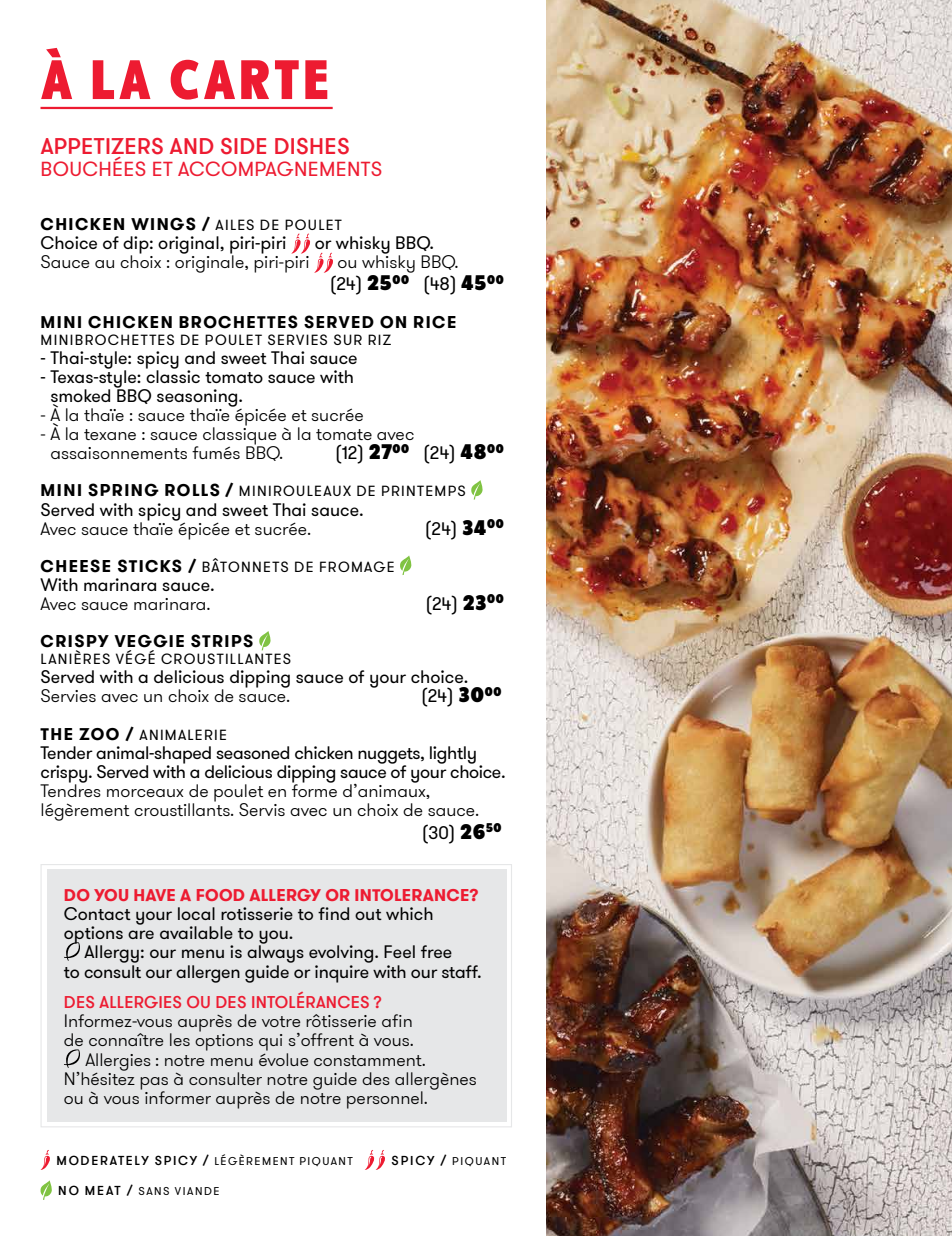
<style>
.page{position:relative;width:952px;height:1236px;background:#fff}
.page>*{position:absolute;margin:0;border:0;box-sizing:border-box;transform-origin:0 0}
.t1{font:900 51.75px "Taberna Sans";letter-spacing:.06em;color:#ed1b31}
.t2{font:500 22.5px "GT Walsheim Pro";letter-spacing:.015em;color:#ed1b31}
.t3{font:20.25px "GT Walsheim Pro";letter-spacing:.015em;color:#ed1b31}
.t4{font:300 18px/19.1px "GT Walsheim Pro";color:#000}
.t5{font:18px/19.1px "GT Walsheim Pro";color:#000}
.t6{font:18px/19.1px "GT Walsheim Pro";letter-spacing:-.02em;color:#000}
.t7{font:700 16.88px "GT Walsheim Pro";letter-spacing:.085em;color:#000}
.t8{font:700 16.88px "GT Walsheim Pro";letter-spacing:.015em;color:#ed1b31}
.t9{font:500 16.88px "GT Walsheim Pro";letter-spacing:.015em;color:#ed1b31}
.t10{font:14.62px "GT Walsheim Pro";letter-spacing:.085em;color:#000}
.t11{font:11.25px "GT Walsheim Pro";letter-spacing:.13em;color:#000}
.s1{font-weight:400;font-size:14.62px}
.s2{font-weight:400}
.s3{font-family:"Taberna Sans";font-weight:900;font-size:22.5px}
.s4{font-weight:700;font-size:16.88px}
.s5{font-weight:500;font-size:12.83px}
</style>
<div class="page">
<img style="left:547px;top:0;width:405px;height:1235px">
<svg style="left:291px;top:233px;width:42px;height:40px"></svg>
<svg style="left:471px;top:480px;width:12px;height:19px"></svg>
<svg style="left:400px;top:555px;width:12px;height:20px"></svg>
<svg style="left:259px;top:631px;width:12px;height:19px"></svg>
<hr style="left:40px;top:107px;width:293px;height:2px;background:#ed1b31">
<svg style="left:40px;top:1180px;width:12px;height:19px"></svg>
<svg style="left:40px;top:1150px;width:10px;height:20px"></svg>
<svg style="left:365px;top:1150px;width:20px;height:20px"></svg>
<div style="left:47px;top:869px;width:459px;height:252px;background:#e6e7e8"></div>
<div style="left:40px;top:863px;width:472px;height:264px;border:1px solid #e6e7e8"></div>
<svg style="left:64px;top:942px;width:16px;height:18px"></svg>
<svg style="left:64px;top:1049px;width:16px;height:18px"></svg>
<h1 class="t1" style="left:40px;top:48px;width:291px">À LA CARTE</h1>
<p class="t2" style="left:41px;top:131px;width:311px">APPETIZERS AND SIDE DISHES</p>
<p class="t3" style="left:41px;top:156px;width:343px">BOUCHÉES ET ACCOMPAGNEMENTS</p>
<p class="t7" style="left:41px;top:213px;width:303px">CHICKEN WINGS / <span class="s1">AILES DE POULET</span></p>
<p class="t5" style="left:40px;top:233px;width:248px">Choice of dip: original, piri-piri</p>
<p class="t5" style="left:315px;top:233px;width:121px">or whisky BBQ.</p>
<p class="t4" style="left:40px;top:252px;width:270px">Sauce au choix : originale, piri-piri</p>
<p class="t4" style="left:330px;top:251px;width:176px;line-height:22.5px;text-indent:8px">ou whisky BBQ.<br><span class="s2">(24)</span> <span class="s3">25</span><sup>00</sup> <span class="s2">(48)</span> <span class="s3">45</span><sup>00</sup></p>
<p class="t7" style="left:41px;top:311px;width:417px">MINI CHICKEN BROCHETTES SERVED ON RICE</p>
<p class="t10" style="left:41px;top:330px;width:352px">MINIBROCHETTES DE POULET SERVIES SUR RIZ</p>
<p class="t5" style="left:40px;top:348px;width:319px">- Thai-style: spicy and sweet Thai sauce</p>
<p class="t5" style="left:50px;top:367px;width:305px;text-indent:-10px">- Texas-style: classic tomato sauce with smoked BBQ seasoning.</p>
<p class="t4" style="left:40px;top:405px;width:325px">- À la thaïe : sauce thaïe épicée et sucrée</p>
<p class="t4" style="left:50px;top:425px;width:365px;text-indent:-10px">- À la texane : sauce classique à la tomate avec assaisonnements fumés BBQ.</p>
<p class="t5" style="left:335px;top:444px;width:170px">(12) <span class="s3">27</span><sup>00</sup> (24) <span class="s3">48</span><sup>00</sup></p>
<p class="t10" style="left:41px;top:482px;width:427px"><span class="s4">MINI SPRING ROLLS /</span> MINIROULEAUX DE PRINTEMPS</p>
<p class="t5" style="left:40px;top:500px;width:325px">Served with spicy and sweet Thai sauce.</p>
<p class="t4" style="left:40px;top:519px;width:272px">Avec sauce thaïe épicée et sucrée.</p>
<p class="t5" style="left:425px;top:519px;width:81px">(24) <span class="s3">34</span><sup>00</sup></p>
<p class="t10" style="left:41px;top:557px;width:356px"><span class="s4">CHEESE STICKS /</span> BÂTONNETS DE FROMAGE</p>
<p class="t5" style="left:40px;top:575px;width:176px">With marinara sauce.</p>
<p class="t4" style="left:40px;top:594px;width:172px">Avec sauce marinara.</p>
<p class="t5" style="left:425px;top:594px;width:80px">(24) <span class="s3">23</span><sup>00</sup></p>
<p class="t7" style="left:41px;top:630px;width:214px">CRISPY VEGGIE STRIPS</p>
<p class="t10" style="left:41px;top:650px;width:252px">LANIÈRES VÉGÉ CROUSTILLANTES</p>
<p class="t5" style="left:40px;top:668px;width:429px">Served with a delicious dipping sauce of your choice.</p>
<p class="t4" style="left:40px;top:687px;width:251px">Servies avec un choix de sauce.</p>
<p class="t5" style="left:421px;top:687px;width:82px">(24) <span class="s3">30</span><sup>00</sup></p>
<p class="t10" style="left:41px;top:725px;width:188px"><span class="s4">THE ZOO /</span> ANIMALERIE</p>
<p class="t6" style="left:40px;top:743px;width:466px">Tender animal-shaped seasoned chicken nuggets, lightly crispy. Served with a delicious dipping sauce of your choice.</p>
<p class="t4" style="left:40px;top:781px;width:440px">Tendres morceaux de poulet en forme d’animaux, légèrement croustillants. Servis avec un choix de sauce.</p>
<p class="t5" style="left:422px;top:823px;width:82px">(30) <span class="s3">26</span><sup>50</sup></p>
<p class="t8" style="left:64px;top:884px;width:416px">DO YOU HAVE A FOOD ALLERGY OR INTOLERANCE?</p>
<p class="t5" style="left:64px;top:904px;width:371px">Contact your local rotisserie to find out which options are available to you.</p>
<p class="t5" style="left:64px;top:942px;width:419px;text-align:center">Allergy: our menu is always evolving. Feel free<br>to consult our allergen guide or inquire with our staff.</p>
<p class="t9" style="left:64px;top:991px;width:319px">DES ALLERGIES OU DES INTOLÉRANCES ?</p>
<p class="t4" style="left:64px;top:1011px;width:350px">Informez-vous auprès de votre rôtisserie afin</p>
<p class="t4" style="left:64px;top:1030px;width:352px">de connaître les options qui s’offrent à vous.</p>
<p class="t4" style="left:85px;top:1050px;width:342px">Allergies : notre menu évolue constamment.</p>
<p class="t4" style="left:64px;top:1069px;width:414px">N’hésitez pas à consulter notre guide des allergènes</p>
<p class="t4" style="left:64px;top:1088px;width:366px">ou à vous informer auprès de notre personnel.</p>
<p class="t11" style="left:57px;top:1154px;width:298px"><span class="s5">MODERATELY SPICY /</span> LÉGÈREMENT PIQUANT</p>
<p class="t11" style="left:391px;top:1154px;width:116px"><span class="s5">SPICY /</span> PIQUANT</p>
<p class="t11" style="left:58px;top:1184px;width:163px"><span class="s5">NO MEAT /</span> SANS VIANDE</p>
</div>
